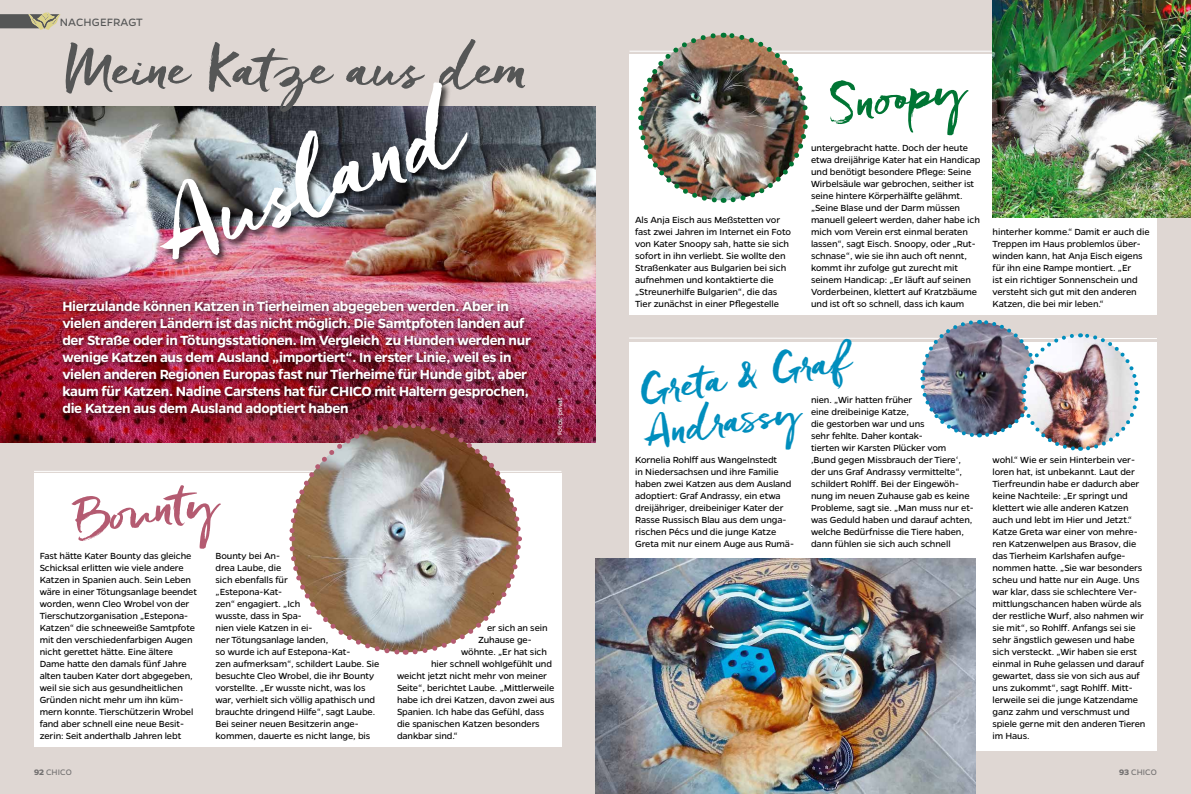
<style>
.page{position:relative;width:1191px;height:794px;background:#dfd7d3}
.page>*{position:absolute;margin:0;border:0;box-sizing:border-box;transform-origin:0 0}
.t1{font:97.3px "Freeland";color:#fff}
.t2{font:58px "Freeland";letter-spacing:-.03em;color:#555656}
.t3{font:53px "Freeland";color:#b45b71}
.t4{font:53px "Freeland";color:#007534}
.t5{font:43px/43px "Freeland";color:#008ebd}
.t6{font:600 15px/17px "Gentona";letter-spacing:-.02em;color:#fff}
.t7{font:12px "Gentona";color:#555656}
.t8{font:10px/12px "Gentona";letter-spacing:-.01em;color:#000}
.t9{font:9px "Gentona";letter-spacing:-.005em;color:#727070}
.t10{font:7px "Gentona";letter-spacing:-.01em;color:#fff}
.s1{font-weight:700}
</style>
<div class="page">
<img style="left:0;top:106px;width:595px;height:336px">
<svg style="left:0;top:12px;width:60px;height:18px"></svg>
<div style="left:34px;top:473px;width:527px;height:274px;background:#fff"></div>
<div style="left:59px;top:296px;width:478px;height:125px;background:#000;opacity:.75"></div>
<div style="left:629px;top:55px;width:527px;height:260px;background:#fff"></div>
<div style="left:629px;top:343px;width:527px;height:408px;background:#fff"></div>
<img style="left:595px;top:559px;width:380px;height:235px">
<div style="left:159px;top:81px;width:318px;height:188px;background:#000;opacity:.75"></div>
<hr style="left:34px;top:471px;width:527px;height:1px;background:#fff">
<img style="left:287px;top:420px;width:237px;height:235px">
<hr style="left:629px;top:51px;width:379px;height:1px;background:#fff">
<img style="left:992px;top:0;width:199px;height:218px">
<img style="left:635px;top:32px;width:176px;height:171px">
<img style="left:629px;top:319px;width:528px;height:134px">
<p class="t7" style="left:60px;top:15px;width:84px">NACHGEFRAGT</p>
<h2 class="t2" style="left:66px;top:30px;width:466px">Meine Katze aus dem</h2>
<h1 class="t1" style="left:141px;top:173px;width:319px;rotate:-20deg">Ausland</h1>
<p class="t6" style="left:62px;top:297px;width:470px">Hierzulande können Katzen in Tierheimen abgegeben werden. Aber in vielen anderen Ländern ist das nicht möglich. Die Samtpfoten landen auf der Straße oder in Tötungsstationen. Im Vergleich zu Hunden werden nur wenige Katzen aus dem Ausland „importiert“. In erster Linie, weil es in vielen anderen Regionen Europas fast nur Tierheime für Hunde gibt, aber kaum für Katzen. Nadine Carstens hat für CHICO mit Haltern gesprochen, die Katzen aus dem Ausland adoptiert haben</p>
<p class="t10" style="left:556px;top:435px;width:39px;rotate:-90deg">Fotos: privat</p>
<h3 class="t3" style="left:70px;top:486px;width:144px;rotate:-9deg">Bou nty</h3>
<p class="t8" style="left:40px;top:549px;width:159px">Fast hätte Kater Bounty das gleiche Schicksal erlitten wie viele andere Katzen in Spanien auch. Sein Leben wäre in einer Tötungsanlage beendet worden, wenn Cleo Wrobel von der Tierschutzorganisation „Estepona-Katzen“ die schneeweiße Samtpfote mit den verschiedenfarbigen Augen nicht gerettet hätte. Eine ältere Dame hatte den damals fünf Jahre alten tauben Kater dort abgegeben, weil sie sich aus gesundheitlichen Gründen nicht mehr um ihn küm&shy;mern konnte. Tierschützerin Wrobel fand aber schnell eine neue Besit&shy;zerin: Seit anderthalb Jahren lebt</p>
<p class="t8" style="left:215px;top:549px;width:165px">Bounty bei An-<br>drea Laube, die<br>sich ebenfalls für<br>„Estepona-Kat-<br>zen“ engagiert. „Ich<br>wusste, dass in Spa-<br>nien viele Katzen in ei-<br>ner Tötungsanlage landen,<br>so wurde ich auf Estepona-Kat-<br>zen aufmerksam“, schildert Laube. Sie besuchte Cleo Wrobel, die ihr Bounty vorstellte. „Er wusste nicht, was los war, verhielt sich völlig apathisch und brauchte dringend Hilfe“, sagt Laube.<br>Bei seiner neuen Besitzerin ange&shy;kommen, dauerte es nicht lange, bis</p>
<p class="t9" style="left:34px;top:767px;width:39px"><span class="s1">92</span> CHICO</p>
<p class="t8" style="left:487px;top:621px;width:62px">er sich an sein</p>
<p class="t8" style="left:478px;top:633px;width:55px">Zuhause ge-</p>
<p class="t8" style="left:461px;top:645px;width:88px">wöhnte. „Er hat sich</p>
<p class="t8" style="left:431px;top:657px;width:122px">hier schnell wohlgefühlt und</p>
<p class="t8" style="left:397px;top:669px;width:151px">weicht jetzt nicht mehr von meiner</p>
<p class="t8" style="left:397px;top:681px;width:159px">Seite“, berichtet Laube. „Mittlerweile</p>
<p class="t8" style="left:397px;top:693px;width:159px">habe ich drei Katzen, davon zwei aus</p>
<p class="t8" style="left:397px;top:705px;width:149px">Spanien. Ich habe das Gefühl, dass</p>
<p class="t8" style="left:397px;top:717px;width:144px">die spanischen Katzen besonders</p>
<p class="t8" style="left:397px;top:729px;width:62px">dankbar sind.“</p>
<p class="t8" style="left:635px;top:213px;width:157px">Als Anja Eisch aus Meßstetten vor fast zwei Jahren im Internet ein Foto von Kater Snoopy sah, hatte sie sich sofort in ihn verliebt. Sie wollte den Straßenkater aus Bulgarien bei sich aufnehmen und kontaktierte die „Streunerhilfe Bulgarien“, die das Tier zunächst in einer Pflegestelle</p>
<h3 class="t4" style="left:825px;top:71px;width:138px;rotate:-9deg">Snoo py</h3>
<p class="t8" style="left:811px;top:141px;width:171px">untergebracht hatte. Doch der heute etwa dreijährige Kater hat ein Handicap und benötigt besondere Pflege: Seine Wirbelsäule war gebrochen, seither ist seine hintere Körperhälfte gelähmt. „Seine Blase und der Darm müssen manuell geleert werden, daher habe ich mich vom Verein erst einmal beraten lassen“, sagt Eisch. Snoopy, oder „Rut&shy;schnase“, wie sie ihn auch oft nennt, kommt ihr zufolge gut zurecht mit seinem Handicap: „Er läuft auf seinen Vorderbeinen, klettert auf Kratzbäume und ist oft so schnell, dass ich kaum</p>
<h3 class="t5" style="left:635px;top:366px;width:216px;rotate:-9deg">Greta &amp; Graf<br>Andrass y</h3>
<p class="t8" style="left:811px;top:393px;width:164px">nien. „Wir hatten früher<br>eine dreibeinige Katze,<br>die gestorben war und uns<br>sehr fehlte. Daher kontak-<br>tierten wir Karsten Plücker vom<br>‚Bund gegen Missbrauch der Tiere‘, der uns Graf Andrassy vermittelte“, schildert Rohlff. Bei der Eingewöh&shy;nung im neuen Zuhause gab es keine<br>Probleme, sagt sie. „Man muss nur et&shy;was Geduld haben und darauf achten, welche Bedürfnisse die Tiere haben, dann fühlen sie sich auch schnell</p>
<p class="t8" style="left:635px;top:453px;width:160px">Kornelia Rohlff aus Wangelnstedt<br>in Niedersachsen und ihre Familie haben zwei Katzen aus dem Ausland adoptiert: Graf Andrassy, ein etwa dreijähriger, dreibeiniger Kater der Rasse Russisch Blau aus dem unga&shy;rischen Pécs und die junge Katze Greta mit nur einem Auge aus Rumä-</p>
<p class="t8" style="left:992px;top:225px;width:159px">hinterher komme.“ Damit er auch die<br>Treppen im Haus problemlos über&shy;winden kann, hat Anja Eisch eigens für ihn eine Rampe montiert. „Er<br>ist ein richtiger Sonnenschein und versteht sich gut mit den anderen<br>Katzen, die bei mir leben.“</p>
<p class="t8" style="left:992px;top:453px;width:154px">wohl.“ Wie er sein Hinterbein ver&shy;loren hat, ist unbekannt. Laut der<br>Tierfreundin habe er dadurch aber keine Nachteile: „Er springt und klettert wie alle anderen Katzen auch und lebt im Hier und Jetzt.“<br>Katze Greta war einer von mehre&shy;ren Katzenwelpen aus Brasov, die das Tierheim Karlshafen aufge&shy;nommen hatte. „Sie war besonders scheu und hatte nur ein Auge. Uns war klar, dass sie schlechtere Ver&shy;mittlungschancen haben würde als der restliche Wurf, also nahmen wir sie mit“, so Rohlff. Anfangs sei sie sehr ängstlich gewesen und habe sich versteckt. „Wir haben sie erst einmal in Ruhe gelassen und darauf gewartet, dass sie von sich aus auf uns zukommt“, sagt Rohlff. Mitt&shy;lerweile sei die junge Katzendame ganz zahm und verschmust und spiele gerne mit den anderen Tieren im Haus.</p>
<p class="t9" style="left:1119px;top:767px;width:39px"><span class="s1">93</span> CHICO</p>
</div>
